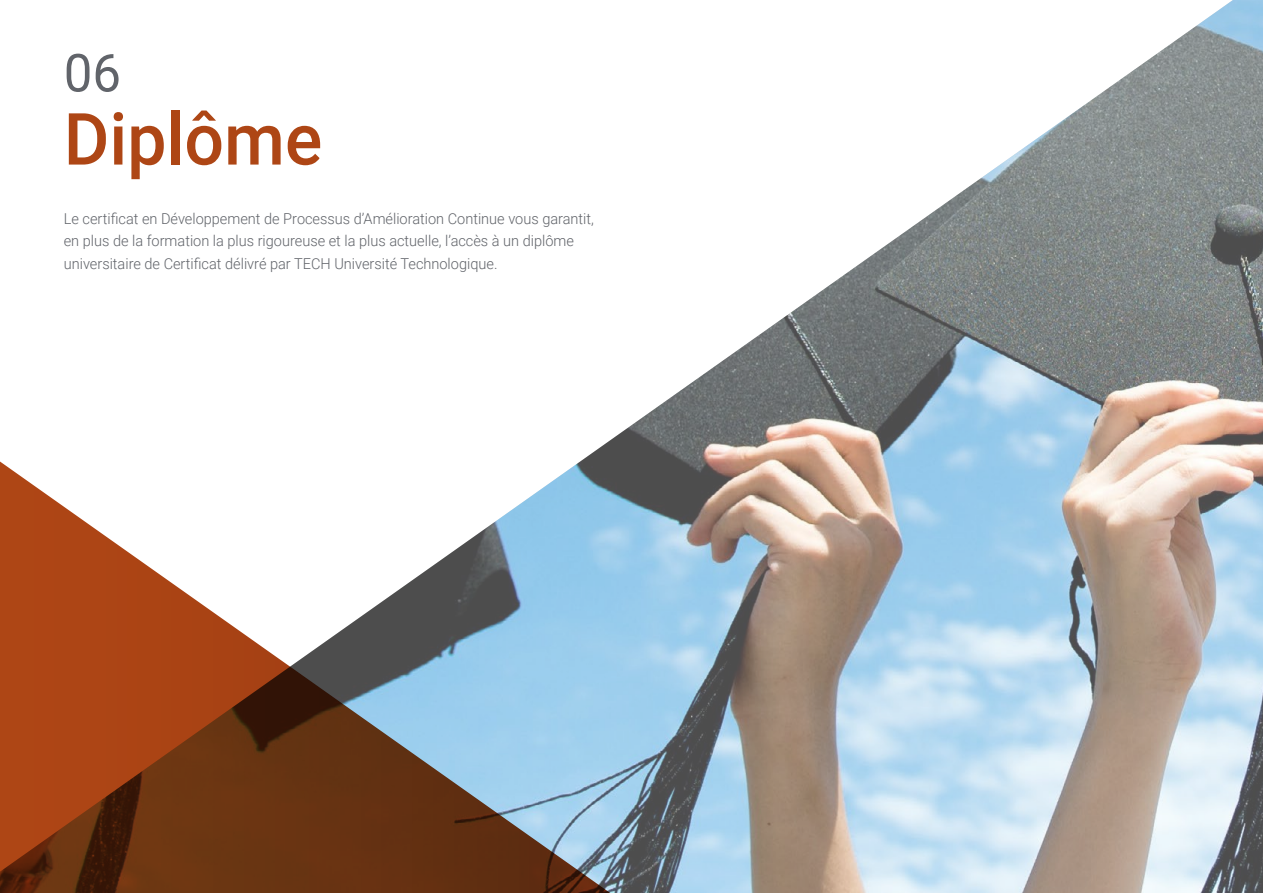
<style>
.page{position:relative;width:1263px;height:893px;background:#fff}
.page>*{position:absolute;margin:0;border:0;box-sizing:border-box;transform-origin:0 0}
.t1{font:500 72px "Roboto";color:#ae4615}
.t2{font:52.5px "Roboto";color:#61646a}
.t3{font:300 15px/22.5px "Roboto";color:#61646a}
</style>
<div class="page">
<img style="left:602px;top:0;width:661px;height:893px">
<svg style="left:0;top:446px;width:640px;height:447px"></svg>
<h2 class="t2" style="left:64px;top:36px;width:59px">06</h2>
<h1 class="t1" style="left:64px;top:89px;width:260px">Diplôme</h1>
<p class="t3" style="left:64px;top:207px;width:532px">Le certificat en Développement de Processus d’Amélioration Continue vous garantit, en plus de la formation la plus rigoureuse et la plus actuelle, l’accès à un diplôme universitaire de Certificat délivré par TECH Université Technologique.</p>
</div>
